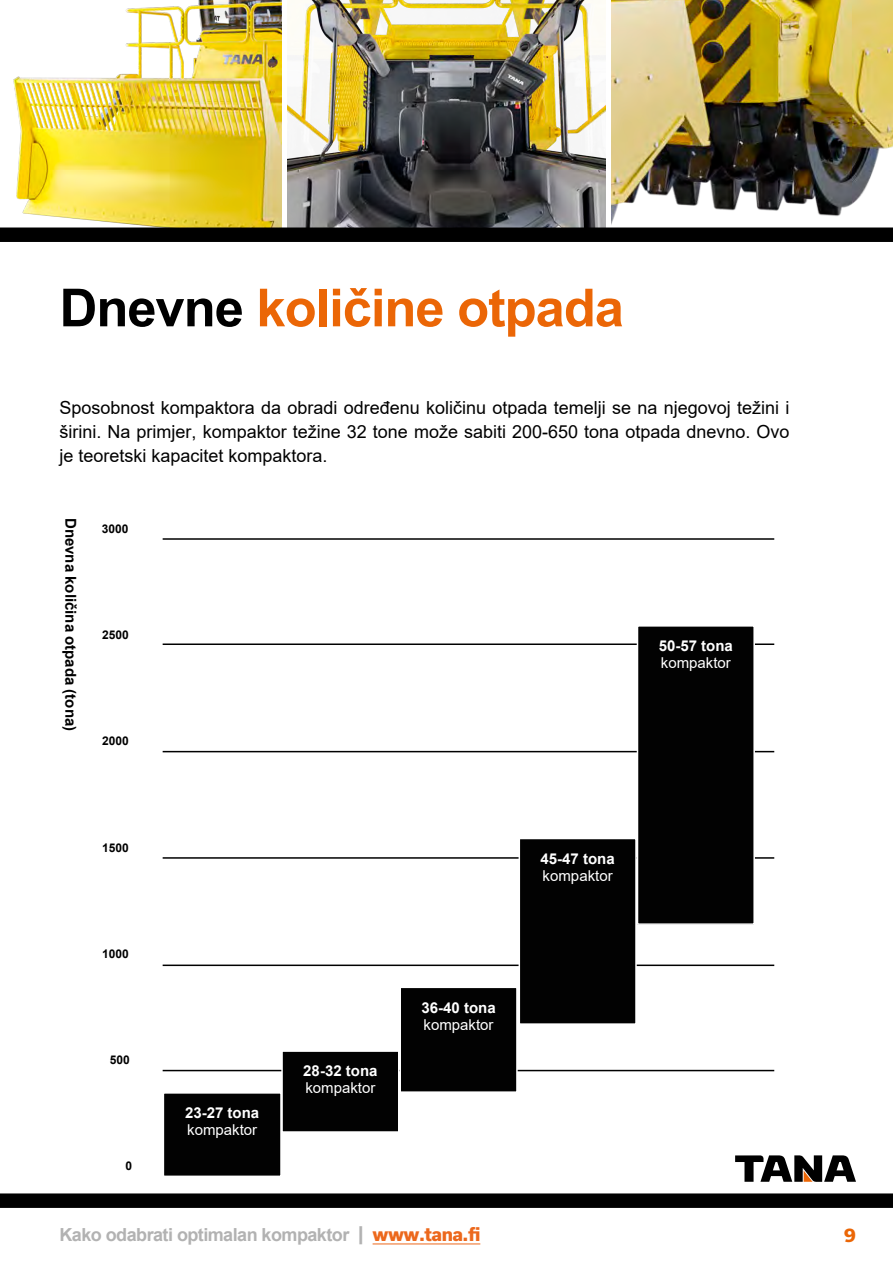
<style>
.page{position:relative;width:893px;height:1263px;background:#fff}
.page>*{position:absolute;margin:0;border:0;box-sizing:border-box;transform-origin:0 0}
.otsikko1{font:700 52.5px "Arial";letter-spacing:-.02em;color:#eb6606}
.t1{font:800 18.15px "Usual";color:#eb6606}
.otsikko1-2{font:18px/24px "Arial";color:#000;text-align:justify}
.t2{font:700 18px "Arial";letter-spacing:-.03em;color:#b2b2b2}
.t3{font:700 15px/17px "Arial";color:#fff}
.t4{font:700 15px "Arial";color:#000}
.t5{font:700 12px "Arial";color:#000}
.s1{color:#000}
.s2{font-weight:400}
.s3{font-family:"Usual";font-weight:800}
.s4{font-family:"Usual";font-weight:800;color:#ec681c}
</style>
<div class="page">
<svg style="left:0;top:1193px;width:893px;height:15px"></svg>
<img style="left:13px;top:0;width:268px;height:227px">
<img style="left:288px;top:0;width:317px;height:227px">
<img style="left:612px;top:0;width:281px;height:223px">
<div style="left:0;top:227px;width:893px;height:15px;background:#000"></div>
<svg style="left:735px;top:1155px;width:121px;height:27px"></svg>
<hr style="left:163px;top:857px;width:611px;height:2px;background:#000">
<hr style="left:163px;top:751px;width:611px;height:1px;background:#000">
<hr style="left:163px;top:643px;width:611px;height:2px;background:#000">
<hr style="left:163px;top:538px;width:611px;height:2px;background:#000">
<hr style="left:163px;top:964px;width:611px;height:2px;background:#000">
<hr style="left:163px;top:1070px;width:611px;height:1px;background:#000">
<div style="left:163px;top:1093px;width:118px;height:83px;background:#020202"></div>
<div style="left:163px;top:1092px;width:119px;height:85px;border:2px solid #fff"></div>
<div style="left:282px;top:1051px;width:117px;height:81px;background:#020202"></div>
<div style="left:281px;top:1050px;width:118px;height:83px;border:2px solid #fff"></div>
<div style="left:400px;top:987px;width:117px;height:105px;background:#020202"></div>
<div style="left:399px;top:986px;width:119px;height:107px;border:2px solid #fff"></div>
<div style="left:519px;top:838px;width:117px;height:186px;background:#020202"></div>
<div style="left:519px;top:838px;width:118px;height:187px;border:2px solid #fff"></div>
<div style="left:637px;top:626px;width:117px;height:298px;background:#020202"></div>
<div style="left:637px;top:625px;width:118px;height:300px;border:2px solid #fff"></div>
<hr style="left:373px;top:1243px;width:107px;height:1px;background:#ec681c">
<p class="otsikko1" style="left:60px;top:271px;width:566px"><span class="s1">Dnevne</span> količine otpada</p>
<p class="otsikko1-2" style="left:60px;top:395px;width:731px">Sposobnost kompaktora da obradi određenu količinu otpada temelji se na njegovoj težini i širini. Na primjer, kompaktor težine 32 tone može sabiti 200-650 tona otpada dnevno. Ovo je teoretski kapacitet kompaktora.</p>
<p class="t4" style="left:81px;top:518px;width:215px;rotate:90deg">Dnevna količina otpada (tona)</p>
<p class="t5" style="left:102px;top:520px;width:28px">3000</p>
<p class="t5" style="left:102px;top:626px;width:28px">2500</p>
<p class="t5" style="left:102px;top:732px;width:28px">2000</p>
<p class="t5" style="left:102px;top:839px;width:28px">1500</p>
<p class="t5" style="left:102px;top:945px;width:28px">1000</p>
<p class="t5" style="left:110px;top:1051px;width:22px">500</p>
<p class="t5" style="left:125px;top:1158px;width:8px">0</p>
<p class="t3" style="left:659px;top:638px;width:76px">50-57 tona <span class="s2">kompaktor</span></p>
<p class="t3" style="left:541px;top:850px;width:76px">45-47 tona <span class="s2">kompaktor</span></p>
<p class="t3" style="left:185px;top:1105px;width:76px">23-27 tona <span class="s2">kompaktor</span></p>
<p class="t3" style="left:303px;top:1063px;width:76px">28-32 tona <span class="s2">kompaktor</span></p>
<p class="t3" style="left:421px;top:999px;width:76px">36-40 tona <span class="s2">kompaktor</span></p>
<p class="t2" style="left:60px;top:1222px;width:422px">Kako odabrati optimalan kompaktor <span class="s3">|</span> <span class="s4">www.tana.fi</span></p>
<p class="t1" style="left:844px;top:1224px;width:13px">9</p>
</div>
